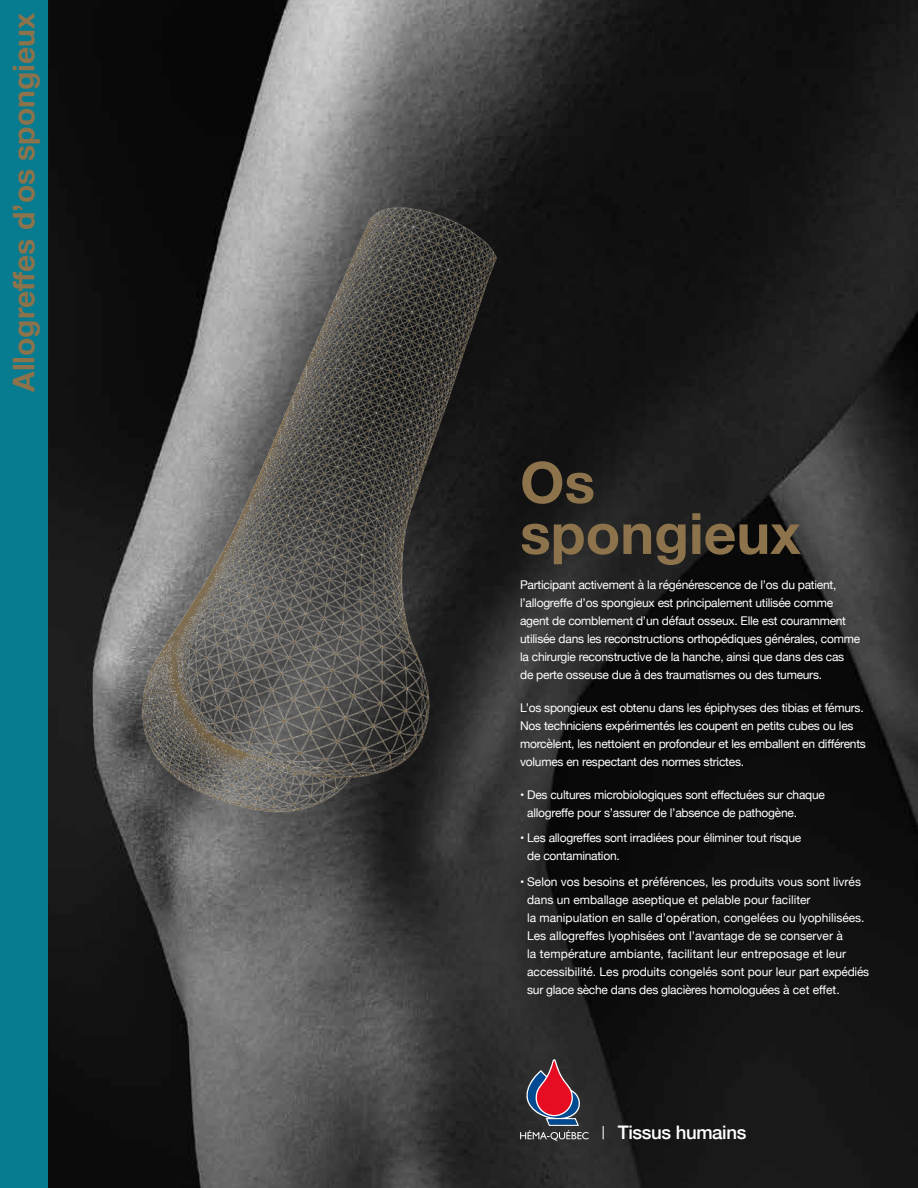
<style>
.page{position:relative;width:918px;height:1188px;background:#fff}
.page>*{position:absolute;margin:0;border:0;box-sizing:border-box;transform-origin:0 0}
.t1{font:700 57px/51px "Helvetica Neue";color:#8c734b}
.t2{font:700 30px "Helvetica Neue";color:#8c734b}
.t3{font:500 18.6px "Helvetica Neue";letter-spacing:-.02em;color:#fff}
.t4{font:12px/18px "Helvetica Neue";letter-spacing:-.02em;color:#fff}
.t5{font:12px/18px "Helvetica Neue";color:#fff}
</style>
<div class="page">
<img style="left:47px;top:0;width:871px;height:1188px">
<div style="left:0;top:0;width:47px;height:1188px;background:#077b8f"></div>
<img style="left:95px;top:196px;width:406px;height:630px">
<svg style="left:603px;top:1126px;width:1px;height:13px"></svg>
<svg style="left:520px;top:1059px;width:69px;height:82px;background:#613f4b"></svg>
<h2 class="t2" style="left:0;top:392px;width:380px;rotate:-90deg">Allogreffes d’os spongieux</h2>
<h1 class="t1" style="left:520px;top:459px;width:282px">Os spongieux</h1>
<p class="t4" style="left:520px;top:576px;width:342px">Participant activement à la régénérescence de l’os du patient, l’allogreffe d’os spongieux est principalement utilisée comme agent de comblement d’un défaut osseux. Elle est couramment utilisée dans les reconstructions orthopédiques générales, comme la chirurgie reconstructive de la hanche, ainsi que dans des cas de perte osseuse due à des traumatismes ou des tumeurs.</p>
<p class="t4" style="left:520px;top:699px;width:347px">L’os spongieux est obtenu dans les épiphyses des tibias et fémurs.<br>Nos techniciens expérimentés les coupent en petits cubes ou les morcèlent, les nettoient en profondeur et les emballent en différents volumes en respectant des normes strictes.</p>
<p class="t4" style="left:527px;top:786px;width:299px;text-indent:-7px">• Des cultures microbiologiques sont effectuées sur chaque allogreffe pour s’assurer de l’absence de pathogène.</p>
<p class="t4" style="left:527px;top:830px;width:276px;text-indent:-7px">• Les allogreffes sont irradiées pour éliminer tout risque de contamination.</p>
<p class="t5" style="left:527px;top:873px;width:344px;text-indent:-7px">• Selon vos besoins et préférences, les produits vous sont livrés dans un emballage aseptique et pelable pour faciliter<br>la manipulation en salle d’opération, congelées ou lyophilisées.<br>Les allogreffes lyophisées ont l’avantage de se conserver à<br>la température ambiante, facilitant leur entreposage et leur accessibilité. Les produits congelés sont pour leur part expédiés sur glace sèche dans des glacières homologuées à cet effet.</p>
<h3 class="t3" style="left:618px;top:1118px;width:130px">Tissus humains</h3>
</div>
